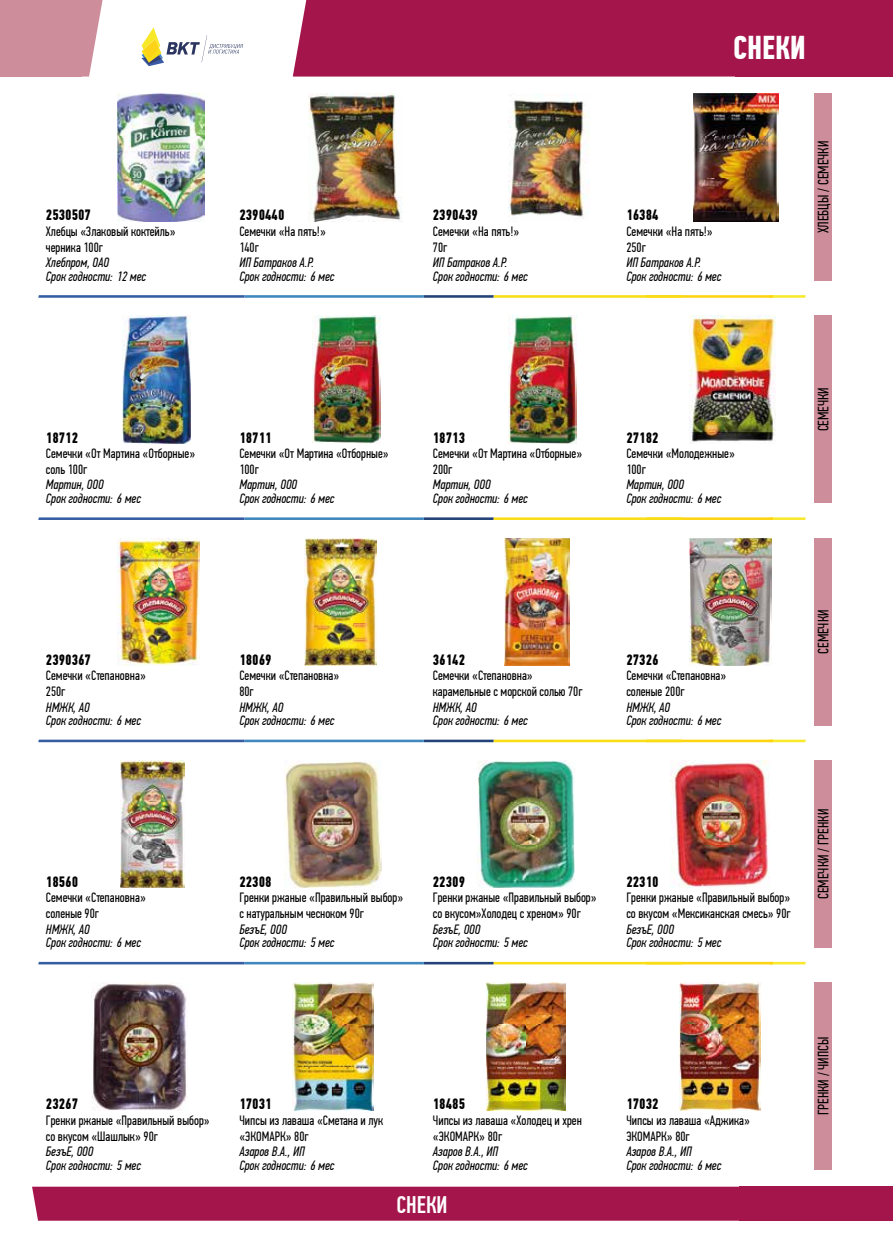
<style>
.page{position:relative;width:893px;height:1259px;background:#fff}
.page>*{position:absolute;margin:0;border:0;box-sizing:border-box;transform-origin:0 0}
.t1{font:700 33px "PF Din Text Comp Pro";color:#fff}
.t2{font:500 24px "PF Din Text Comp Pro";color:#fff}
.t3{font:700 15px "PF Din Text Comp Pro";color:#000}
.t4{font:15px "PF Din Text Comp Pro";color:#000}
.t5{font:13.5px/16.2px "PF Din Text Comp Pro";color:#000}
.t6{font:italic 13.5px "PF Din Text Comp Pro";color:#000}
</style>
<div class="page">
<svg style="left:141px;top:27px;width:102px;height:39px"></svg>
<div style="left:32px;top:1186px;width:708px;height:34px;background:#a4154b"></div>
<div style="left:736px;top:0;width:157px;height:77px;background:#a4154b"></div>
<div style="left:293px;top:0;width:443px;height:77px;background:#a4154b"></div>
<svg style="left:82px;top:0;width:21px;height:77px"></svg>
<div style="left:0;top:0;width:82px;height:77px;background:#cd8d9a"></div>
<div style="left:740px;top:1186px;width:153px;height:34px;background:#a4154b"></div>
<img style="left:117px;top:94px;width:87px;height:127px">
<img style="left:308px;top:94px;width:94px;height:127px">
<img style="left:508px;top:95px;width:81px;height:124px">
<img style="left:693px;top:94px;width:86px;height:127px">
<img style="left:122px;top:316px;width:69px;height:127px">
<img style="left:313px;top:316px;width:68px;height:127px">
<img style="left:508px;top:316px;width:69px;height:127px">
<img style="left:690px;top:316px;width:86px;height:126px">
<img style="left:117px;top:538px;width:83px;height:127px">
<img style="left:304px;top:538px;width:72px;height:127px">
<img style="left:504px;top:538px;width:66px;height:127px">
<img style="left:689px;top:538px;width:82px;height:127px">
<img style="left:120px;top:760px;width:64px;height:128px">
<img style="left:284px;top:761px;width:98px;height:127px">
<img style="left:478px;top:760px;width:97px;height:128px">
<img style="left:670px;top:760px;width:100px;height:128px">
<img style="left:91px;top:982px;width:97px;height:128px">
<img style="left:292px;top:982px;width:81px;height:128px">
<img style="left:487px;top:982px;width:79px;height:128px">
<img style="left:680px;top:982px;width:80px;height:128px">
<hr style="left:424px;top:295px;width:70px;height:3px;background:#234277">
<hr style="left:244px;top:295px;width:180px;height:3px;background:#4087bd">
<svg style="left:38px;top:295px;width:207px;height:3px"></svg>
<svg style="left:773px;top:295px;width:33px;height:3px"></svg>
<hr style="left:646px;top:295px;width:127px;height:3px;background:#fdd411">
<hr style="left:494px;top:295px;width:188px;height:3px;background:#f9dd16">
<hr style="left:424px;top:517px;width:70px;height:3px;background:#234277">
<hr style="left:244px;top:517px;width:180px;height:3px;background:#4087bd">
<svg style="left:38px;top:517px;width:207px;height:3px"></svg>
<svg style="left:773px;top:517px;width:33px;height:3px"></svg>
<hr style="left:646px;top:517px;width:127px;height:3px;background:#fdd411">
<hr style="left:494px;top:517px;width:188px;height:3px;background:#f9dd16">
<hr style="left:424px;top:739px;width:70px;height:3px;background:#234277">
<hr style="left:244px;top:739px;width:180px;height:3px;background:#4087bd">
<svg style="left:38px;top:739px;width:207px;height:3px"></svg>
<svg style="left:773px;top:739px;width:33px;height:3px"></svg>
<hr style="left:646px;top:739px;width:127px;height:3px;background:#fdd411">
<hr style="left:494px;top:739px;width:188px;height:3px;background:#f9dd16">
<hr style="left:424px;top:962px;width:70px;height:2px;background:#234277">
<hr style="left:244px;top:962px;width:180px;height:2px;background:#4087bd">
<svg style="left:38px;top:962px;width:207px;height:2px"></svg>
<svg style="left:773px;top:962px;width:33px;height:2px"></svg>
<hr style="left:646px;top:962px;width:127px;height:2px;background:#fdd411">
<hr style="left:494px;top:962px;width:188px;height:2px;background:#f9dd16">
<div style="left:814px;top:94px;width:17px;height:187px;background:#cd8d9a"></div>
<div style="left:814px;top:316px;width:17px;height:187px;background:#cd8d9a"></div>
<div style="left:814px;top:538px;width:17px;height:187px;background:#cd8d9a"></div>
<div style="left:814px;top:760px;width:17px;height:187px;background:#cd8d9a"></div>
<div style="left:814px;top:982px;width:17px;height:187px;background:#cd8d9a"></div>
<h1 class="t1" style="left:733px;top:28px;width:74px">СНЕКИ</h1>
<p class="t3" style="left:46px;top:206px;width:47px">2530507</p>
<p class="t5" style="left:46px;top:223px;width:131px">Хлебцы «Злаковый коктейль» черника 100г</p>
<p class="t3" style="left:239px;top:206px;width:47px">2390440</p>
<p class="t5" style="left:239px;top:223px;width:88px">Семечки «На пять!»<br>140г</p>
<p class="t3" style="left:433px;top:206px;width:47px">2390439</p>
<p class="t5" style="left:433px;top:223px;width:88px">Семечки «На пять!»<br>70г</p>
<p class="t3" style="left:626px;top:206px;width:34px">16384</p>
<p class="t5" style="left:626px;top:223px;width:88px">Семечки «На пять!»<br>250г</p>
<p class="t4" style="left:815px;top:233px;width:94px;rotate:-90deg">ХЛЕБЦЫ / СЕМЕЧКИ</p>
<p class="t6" style="left:46px;top:255px;width:65px">Хлебпром, ОАО</p>
<p class="t6" style="left:46px;top:268px;width:102px">Срок годности: 12 мес</p>
<p class="t6" style="left:239px;top:255px;width:76px">ИП Батраков А.Р.</p>
<p class="t6" style="left:239px;top:268px;width:97px">Срок годности: 6 мес</p>
<p class="t6" style="left:433px;top:255px;width:76px">ИП Батраков А.Р.</p>
<p class="t6" style="left:433px;top:268px;width:97px">Срок годности: 6 мес</p>
<p class="t6" style="left:626px;top:255px;width:76px">ИП Батраков А.Р.</p>
<p class="t6" style="left:626px;top:268px;width:97px">Срок годности: 6 мес</p>
<p class="t3" style="left:46px;top:428px;width:34px">18712</p>
<p class="t3" style="left:239px;top:428px;width:34px">18711</p>
<p class="t3" style="left:433px;top:428px;width:34px">18713</p>
<p class="t3" style="left:626px;top:428px;width:34px">27182</p>
<p class="t4" style="left:815px;top:431px;width:46px;rotate:-90deg">СЕМЕЧКИ</p>
<p class="t5" style="left:46px;top:445px;width:151px">Семечки «От Мартина «Отборные» соль 100г</p>
<p class="t5" style="left:239px;top:445px;width:151px">Семечки «От Мартина «Отборные»<br>100г</p>
<p class="t5" style="left:433px;top:445px;width:151px">Семечки «От Мартина «Отборные»<br>200г</p>
<p class="t5" style="left:626px;top:445px;width:110px">Семечки «Молодежные»<br>100г</p>
<p class="t6" style="left:46px;top:477px;width:59px">Мартин, ООО</p>
<p class="t6" style="left:46px;top:490px;width:97px">Срок годности: 6 мес</p>
<p class="t6" style="left:239px;top:477px;width:59px">Мартин, ООО</p>
<p class="t6" style="left:239px;top:490px;width:97px">Срок годности: 6 мес</p>
<p class="t6" style="left:433px;top:477px;width:59px">Мартин, ООО</p>
<p class="t6" style="left:433px;top:490px;width:97px">Срок годности: 6 мес</p>
<p class="t6" style="left:626px;top:477px;width:59px">Мартин, ООО</p>
<p class="t6" style="left:626px;top:490px;width:97px">Срок годности: 6 мес</p>
<p class="t3" style="left:46px;top:650px;width:47px">2390367</p>
<p class="t3" style="left:239px;top:650px;width:34px">18069</p>
<p class="t3" style="left:433px;top:650px;width:34px">36142</p>
<p class="t3" style="left:626px;top:650px;width:34px">27326</p>
<p class="t4" style="left:815px;top:653px;width:46px;rotate:-90deg">СЕМЕЧКИ</p>
<p class="t5" style="left:46px;top:667px;width:101px">Семечки «Степановна»<br>250г</p>
<p class="t5" style="left:239px;top:667px;width:101px">Семечки «Степановна»<br>80г</p>
<p class="t5" style="left:433px;top:667px;width:151px">Семечки «Степановна» карамельные с морской солью 70г</p>
<p class="t5" style="left:626px;top:667px;width:101px">Семечки «Степановна» соленые 200г</p>
<p class="t6" style="left:46px;top:699px;width:45px">НМЖК, АО</p>
<p class="t6" style="left:239px;top:699px;width:45px">НМЖК, АО</p>
<p class="t6" style="left:433px;top:699px;width:45px">НМЖК, АО</p>
<p class="t6" style="left:626px;top:699px;width:45px">НМЖК, АО</p>
<p class="t6" style="left:46px;top:713px;width:97px">Срок годности: 6 мес</p>
<p class="t6" style="left:239px;top:713px;width:97px">Срок годности: 6 мес</p>
<p class="t6" style="left:433px;top:713px;width:97px">Срок годности: 6 мес</p>
<p class="t6" style="left:626px;top:713px;width:97px">Срок годности: 6 мес</p>
<p class="t3" style="left:46px;top:873px;width:34px">18560</p>
<p class="t5" style="left:46px;top:889px;width:101px">Семечки «Степановна» соленые 90г</p>
<p class="t3" style="left:239px;top:873px;width:34px">22308</p>
<p class="t5" style="left:239px;top:889px;width:165px">Гренки ржаные «Правильный выбор» с натуральным чесноком 90г</p>
<p class="t3" style="left:433px;top:873px;width:34px">22309</p>
<p class="t5" style="left:433px;top:889px;width:165px">Гренки ржаные «Правильный выбор» со вкусом»Холодец с хреном» 90г</p>
<p class="t3" style="left:626px;top:873px;width:34px">22310</p>
<p class="t5" style="left:626px;top:889px;width:166px">Гренки ржаные «Правильный выбор» со вкусом «Мексиканская смесь» 90г</p>
<p class="t4" style="left:815px;top:898px;width:91px;rotate:-90deg">СЕМЕЧКИ / ГРЕНКИ</p>
<p class="t6" style="left:46px;top:921px;width:45px">НМЖК, АО</p>
<p class="t6" style="left:239px;top:921px;width:49px">БезъЕ, ООО</p>
<p class="t6" style="left:433px;top:921px;width:49px">БезъЕ, ООО</p>
<p class="t6" style="left:626px;top:921px;width:49px">БезъЕ, ООО</p>
<p class="t6" style="left:46px;top:935px;width:97px">Срок годности: 6 мес</p>
<p class="t6" style="left:239px;top:935px;width:97px">Срок годности: 5 мес</p>
<p class="t6" style="left:433px;top:935px;width:97px">Срок годности: 5 мес</p>
<p class="t6" style="left:626px;top:935px;width:97px">Срок годности: 5 мес</p>
<p class="t3" style="left:46px;top:1095px;width:34px">23267</p>
<p class="t5" style="left:46px;top:1112px;width:165px">Гренки ржаные «Правильный выбор» со вкусом «Шашлык» 90г</p>
<p class="t3" style="left:239px;top:1095px;width:34px">17031</p>
<p class="t5" style="left:239px;top:1112px;width:145px">Чипсы из лаваша «Сметана и лук «ЭКОМАРК» 80г</p>
<p class="t3" style="left:433px;top:1095px;width:34px">18485</p>
<p class="t5" style="left:433px;top:1112px;width:151px">Чипсы из лаваша «Холодец и хрен «ЭКОМАРК» 80г</p>
<p class="t3" style="left:626px;top:1095px;width:34px">17032</p>
<p class="t5" style="left:626px;top:1112px;width:125px">Чипсы из лаваша «Аджика»<br>ЭКОМАРК» 80г</p>
<p class="t4" style="left:815px;top:1115px;width:80px;rotate:-90deg">ГРЕНКИ / ЧИПСЫ</p>
<p class="t6" style="left:46px;top:1143px;width:49px">БезъЕ, ООО</p>
<p class="t6" style="left:46px;top:1157px;width:97px">Срок годности: 5 мес</p>
<p class="t6" style="left:239px;top:1143px;width:67px">Азаров В.А., ИП</p>
<p class="t6" style="left:239px;top:1157px;width:97px">Срок годности: 6 мес</p>
<p class="t6" style="left:433px;top:1143px;width:67px">Азаров В.А., ИП</p>
<p class="t6" style="left:433px;top:1157px;width:97px">Срок годности: 6 мес</p>
<p class="t6" style="left:626px;top:1143px;width:67px">Азаров В.А., ИП</p>
<p class="t6" style="left:626px;top:1157px;width:97px">Срок годности: 6 мес</p>
<h2 class="t2" style="left:397px;top:1190px;width:52px">СНЕКИ</h2>
</div>
